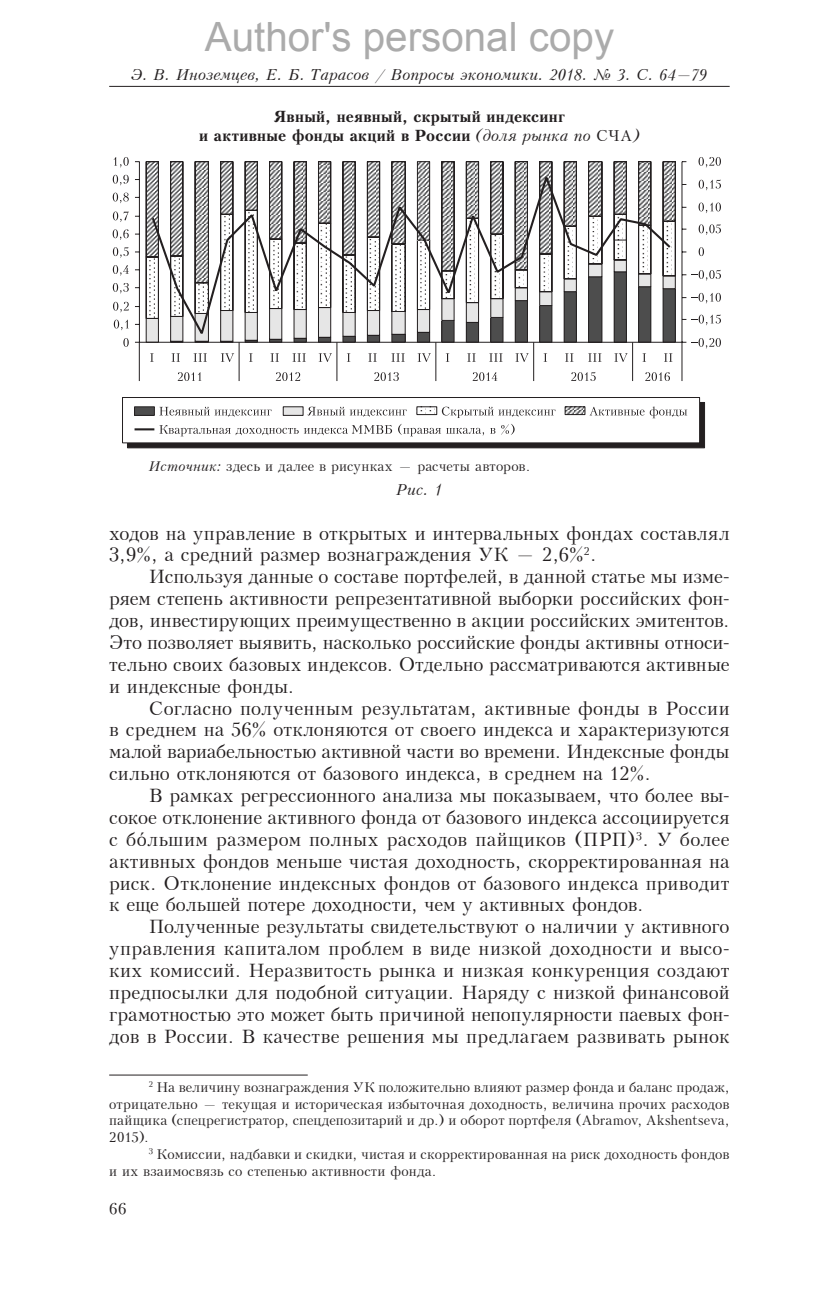
<style>
.page{position:relative;width:819px;height:1290px;background:#fff}
.page>*{position:absolute;margin:0;border:0;box-sizing:border-box;transform-origin:0 0}
.t1{font:40.43px "Arial";color:#ababab}
.t2{font:19.25px/21.9px "Kudriashov";color:#231f20;text-align:justify}
.t3{font:700 15.75px/19.2px "Kudriashov";letter-spacing:.02em;color:#231f20;text-align:center}
.t4{font:italic 15.75px "Kudriashov";letter-spacing:.005em;color:#231f20}
.t5{font:15.75px "Kudriashov";color:#231f20}
.t6{font:14px/16.8px "Kudriashov";letter-spacing:.01em;color:#231f20;text-align:justify}
.s1{font-weight:400;font-style:italic}
.s2{font-weight:400}
.s3{font-style:italic}
.s4{font-family:"Kudriashov 1"}
</style>
<div class="page">
<hr style="left:109px;top:86px;width:620px;height:1px;background:#231f20">
<hr style="left:109px;top:1074px;width:199px;height:1px;background:#231f20">
<svg style="left:135px;top:161px;width:552px;height:182px"></svg>
<svg style="left:150px;top:171px;width:522px;height:168px"></svg>
<svg style="left:123px;top:338px;width:6px;height:9px"></svg>
<svg style="left:114px;top:320px;width:15px;height:10px"></svg>
<svg style="left:113px;top:302px;width:16px;height:10px"></svg>
<svg style="left:113px;top:283px;width:16px;height:10px"></svg>
<svg style="left:113px;top:265px;width:16px;height:11px"></svg>
<svg style="left:113px;top:247px;width:16px;height:11px"></svg>
<svg style="left:113px;top:229px;width:16px;height:11px"></svg>
<svg style="left:113px;top:211px;width:16px;height:11px"></svg>
<svg style="left:113px;top:193px;width:16px;height:10px"></svg>
<svg style="left:113px;top:175px;width:16px;height:10px"></svg>
<svg style="left:114px;top:157px;width:15px;height:10px"></svg>
<svg style="left:150px;top:353px;width:4px;height:9px"></svg>
<svg style="left:178px;top:372px;width:23px;height:9px"></svg>
<svg style="left:172px;top:353px;width:8px;height:9px"></svg>
<svg style="left:193px;top:353px;width:14px;height:9px"></svg>
<svg style="left:221px;top:353px;width:13px;height:9px"></svg>
<svg style="left:249px;top:353px;width:3px;height:9px"></svg>
<svg style="left:276px;top:372px;width:24px;height:9px"></svg>
<svg style="left:270px;top:353px;width:9px;height:9px"></svg>
<svg style="left:292px;top:353px;width:14px;height:9px"></svg>
<svg style="left:319px;top:353px;width:13px;height:9px"></svg>
<svg style="left:347px;top:353px;width:3px;height:9px"></svg>
<svg style="left:374px;top:372px;width:25px;height:9px"></svg>
<svg style="left:368px;top:353px;width:9px;height:9px"></svg>
<svg style="left:391px;top:353px;width:14px;height:9px"></svg>
<svg style="left:417px;top:353px;width:14px;height:9px"></svg>
<svg style="left:446px;top:353px;width:3px;height:9px"></svg>
<svg style="left:472px;top:372px;width:25px;height:9px"></svg>
<svg style="left:467px;top:353px;width:8px;height:9px"></svg>
<svg style="left:489px;top:353px;width:13px;height:9px"></svg>
<svg style="left:515px;top:353px;width:13px;height:9px"></svg>
<svg style="left:543px;top:353px;width:4px;height:9px"></svg>
<svg style="left:571px;top:372px;width:24px;height:9px"></svg>
<svg style="left:565px;top:353px;width:8px;height:9px"></svg>
<svg style="left:588px;top:353px;width:13px;height:9px"></svg>
<svg style="left:614px;top:353px;width:13px;height:9px"></svg>
<svg style="left:642px;top:353px;width:4px;height:9px"></svg>
<svg style="left:645px;top:372px;width:25px;height:9px"></svg>
<svg style="left:664px;top:353px;width:8px;height:9px"></svg>
<svg style="left:691px;top:338px;width:30px;height:11px"></svg>
<svg style="left:691px;top:314px;width:30px;height:11px"></svg>
<svg style="left:691px;top:293px;width:30px;height:10px"></svg>
<svg style="left:691px;top:270px;width:30px;height:11px"></svg>
<svg style="left:698px;top:247px;width:6px;height:9px"></svg>
<svg style="left:698px;top:224px;width:23px;height:11px"></svg>
<svg style="left:698px;top:203px;width:23px;height:10px"></svg>
<svg style="left:698px;top:180px;width:23px;height:10px"></svg>
<svg style="left:698px;top:157px;width:23px;height:10px"></svg>
<div style="left:127px;top:402px;width:578px;height:46px;background:#231f20;border:1px solid #231f20"></div>
<div style="left:122px;top:397px;width:577px;height:46px;background:#fff"></div>
<div style="left:122px;top:397px;width:578px;height:46px;border:1px solid #231f20"></div>
<div style="left:134px;top:407px;width:20px;height:8px;background:#4d4d4d"></div>
<div style="left:134px;top:406px;width:21px;height:10px;border:1px solid #231f20"></div>
<svg style="left:159px;top:407px;width:112px;height:10px"></svg>
<div style="left:283px;top:407px;width:20px;height:8px;background:#e6e6e6"></div>
<div style="left:283px;top:406px;width:20px;height:10px;border:1px solid #231f20"></div>
<svg style="left:307px;top:407px;width:100px;height:10px"></svg>
<svg style="left:420px;top:408px;width:15px;height:5px"></svg>
<div style="left:416px;top:406px;width:21px;height:9px;border:1px solid #231f20"></div>
<svg style="left:442px;top:407px;width:113px;height:11px"></svg>
<svg style="left:566px;top:408px;width:17px;height:5px"></svg>
<div style="left:564px;top:406px;width:21px;height:9px;border:1px solid #231f20"></div>
<svg style="left:589px;top:406px;width:98px;height:12px"></svg>
<hr style="left:134px;top:428px;width:20px;height:2px;background:#231f20">
<svg style="left:159px;top:425px;width:233px;height:11px"></svg>
<svg style="left:398px;top:424px;width:86px;height:12px"></svg>
<svg style="left:490px;top:428px;width:5px;height:6px"></svg>
<svg style="left:501px;top:424px;width:13px;height:11px"></svg>
<div style="left:613px;top:161px;width:13px;height:79px;border:1px solid #231f20"></div>
<hr style="left:139px;top:342px;width:1px;height:39px;background:#231f20">
<hr style="left:239px;top:342px;width:1px;height:39px;background:#231f20">
<hr style="left:336px;top:342px;width:1px;height:39px;background:#231f20">
<hr style="left:533px;top:342px;width:1px;height:39px;background:#231f20">
<hr style="left:632px;top:342px;width:1px;height:39px;background:#231f20">
<hr style="left:435px;top:342px;width:1px;height:39px;background:#231f20">
<hr style="left:681px;top:342px;width:1px;height:39px;background:#231f20">
<h1 class="t1" style="left:205px;top:10px;width:411px">Author's personal copy</h1>
<p class="t4" style="left:131px;top:66px;width:577px">Э. В. Иноземцев, Е. Б. Тарасов / Вопросы экономики. 2018. № 3. С. 64—79</p>
<p class="t3" style="left:199px;top:106px;width:441px">Явный, неявный, скрытый индексинг<br>и активные фонды акций в России <span class="s1">(доля рынка по</span> <span class="s2">СЧА</span><span class="s1">)</span></p>
<p class="t6" style="left:149px;top:458px;width:383px"><span class="s3">Источник:</span> здесь и далее в рисунках — расчеты авторов.</p>
<p class="t4" style="left:396px;top:481px;width:48px">Рис. 1</p>
<p class="t2" style="left:109px;top:522px;width:622px">ходов на управление в открытых и интервальных фондах составлял<br>3,9%, а средний размер вознаграждения УК — 2,6%<sup>2</sup>.</p>
<p class="t2" style="left:109px;top:566px;width:622px;text-indent:40px">Используя данные о составе портфелей, в данной статье мы изме&shy;ряем степень активности репрезентативной выборки российских фон&shy;дов, инвестирующих преимущественно в акции российских эмитентов.<br>Это позволяет выявить, насколько российские фонды активны относи&shy;тельно своих базовых индексов. Отдельно рассматриваются активные и индексные фонды.</p>
<p class="t2" style="left:109px;top:697px;width:622px;text-indent:40px">Согласно полученным результатам, активные фонды в России в среднем на 56% отклоняются от своего индекса и характеризуются малой вариабельностью активной части во времени. Индексные фонды сильно отклоняются от базового индекса, в среднем на 12%.</p>
<p class="t2" style="left:109px;top:784px;width:622px;text-indent:40px">В рамках регрессионного анализа мы показываем, что более вы&shy;сокое отклонение активного фонда от базового индекса ассоциируется с б<span class="s4">о</span>льшим размером полных расходов пайщиков (ПРП)<sup>3</sup>. У более активных фондов меньше чистая доходность, скорректированная на риск. Отклонение индексных фондов от базового индекса приводит к еще большей потере доходности, чем у активных фондов.</p>
<p class="t2" style="left:109px;top:916px;width:622px;text-indent:40px">Полученные результаты свидетельствуют о наличии у активного управления капиталом проблем в виде низкой доходности и высо&shy;ких комиссий. Неразвитость рынка и низкая конкуренция создают предпосылки для подобной ситуации. Наряду с низкой финансовой грамотностью это может быть причиной непопулярности паевых фон&shy;дов в России. В качестве решения мы предлагаем развивать рынок</p>
<p class="t6" style="left:109px;top:1079px;width:622px;text-indent:40px"><sup>2</sup> На величину вознаграждения УК положительно влияют размер фонда и баланс продаж, отрицательно — текущая и историческая избыточная доходность, величина прочих расходов пайщика (спецрегистратор, спецдепозитарий и др.) и оборот портфеля (Abramov, Akshentseva, 2015).</p>
<p class="t6" style="left:109px;top:1146px;width:622px;text-indent:40px"><sup>3</sup> Комиссии, надбавки и скидки, чистая и скорректированная на риск доходность фондов и их взаимосвязь со степенью активности фонда.</p>
<p class="t5" style="left:109px;top:1200px;width:19px">66</p>
</div>
